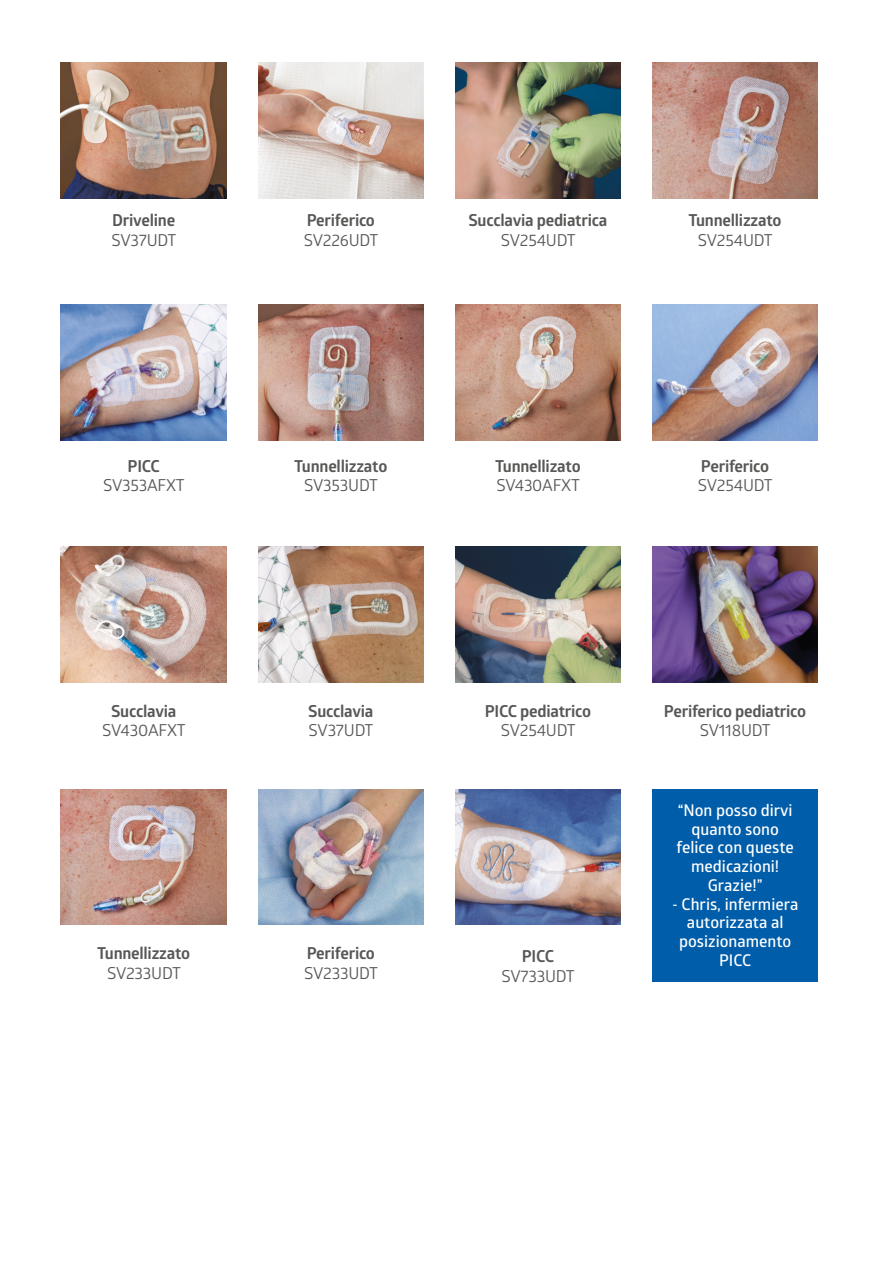
<style>
.page{position:relative;width:893px;height:1263px;background:#fff}
.page>*{position:absolute;margin:0;border:0;box-sizing:border-box;transform-origin:0 0}
.back_page_body_copy{font:700 16.5px/19.5px "Glober";letter-spacing:-.015em;color:#575756;text-align:center}
.back_page_body_copy-2{font:16.5px/19.5px "Glober";letter-spacing:-.015em;color:#575756;text-align:center}
.t1{font:600 16.2px/18.8px "Glober";color:#fff;text-align:center}
.s1{font-weight:400}
.s2{font-weight:700}
</style>
<div class="page">
<img style="left:61px;top:62px;width:166px;height:136px">
<img style="left:258px;top:62px;width:166px;height:136px">
<img style="left:455px;top:62px;width:166px;height:136px">
<img style="left:652px;top:62px;width:166px;height:136px">
<img style="left:61px;top:305px;width:166px;height:135px">
<img style="left:258px;top:305px;width:166px;height:135px">
<img style="left:455px;top:305px;width:166px;height:135px">
<img style="left:652px;top:305px;width:166px;height:135px">
<img style="left:61px;top:547px;width:166px;height:136px">
<img style="left:61px;top:789px;width:166px;height:136px">
<img style="left:258px;top:547px;width:166px;height:136px">
<img style="left:258px;top:789px;width:166px;height:136px">
<img style="left:455px;top:547px;width:166px;height:136px">
<img style="left:652px;top:547px;width:166px;height:136px">
<img style="left:455px;top:789px;width:166px;height:136px">
<div style="left:652px;top:789px;width:166px;height:192px;background:#005da9"></div>
<p class="back_page_body_copy" style="left:111px;top:210px;width:66px;text-align:left">Driveline<br><span class="s1">SV37UDT</span></p>
<p class="back_page_body_copy" style="left:304px;top:210px;width:76px;text-align:left">Periferico<br><span class="s1">SV226UDT</span></p>
<p class="back_page_body_copy" style="left:468px;top:210px;width:140px">Succlavia pediatrica<br><span class="s1">SV254UDT</span></p>
<p class="back_page_body_copy" style="left:688px;top:210px;width:95px">Tunnellizzato<br><span class="s1">SV254UDT</span></p>
<p class="back_page_body_copy-2" style="left:103px;top:455px;width:83px"><span class="s2">PICC<br></span>SV353AFXT</p>
<p class="back_page_body_copy" style="left:294px;top:456px;width:95px">Tunnellizzato<br><span class="s1">SV353UDT</span></p>
<p class="back_page_body_copy" style="left:495px;top:456px;width:87px;text-align:left">Tunnellizato<br><span class="s1">SV430AFXT</span></p>
<p class="back_page_body_copy" style="left:698px;top:456px;width:76px;text-align:left">Periferico<br><span class="s1">SV254UDT</span></p>
<p class="back_page_body_copy" style="left:102px;top:701px;width:85px">Succlavia<br><span class="s1">SV430AFXT</span></p>
<p class="back_page_body_copy" style="left:308px;top:701px;width:67px;text-align:left">Succlavia<br><span class="s1">SV37UDT</span></p>
<p class="back_page_body_copy" style="left:485px;top:701px;width:108px">PICC pediatrico<br><span class="s1">SV254UDT</span></p>
<p class="back_page_body_copy" style="left:664px;top:701px;width:144px">Periferico pediatrico<br><span class="s1">SV118UDT</span></p>
<p class="back_page_body_copy" style="left:97px;top:943px;width:95px">Tunnellizzato<br><span class="s1">SV233UDT</span></p>
<p class="back_page_body_copy" style="left:304px;top:943px;width:75px;text-align:left">Periferico<br><span class="s1">SV233UDT</span></p>
<p class="back_page_body_copy-2" style="left:501px;top:946px;width:75px"><span class="s2">PICC<br></span>SV733UDT</p>
<p class="t1" style="left:677px;top:800px;width:119px">“Non posso dirvi quanto sono felice con queste medicazioni!<br>Grazie!”</p>
<p class="t1" style="left:672px;top:894px;width:128px">- Chris, infermiera autorizzata al posizionamento<br>PICC</p>
</div>
